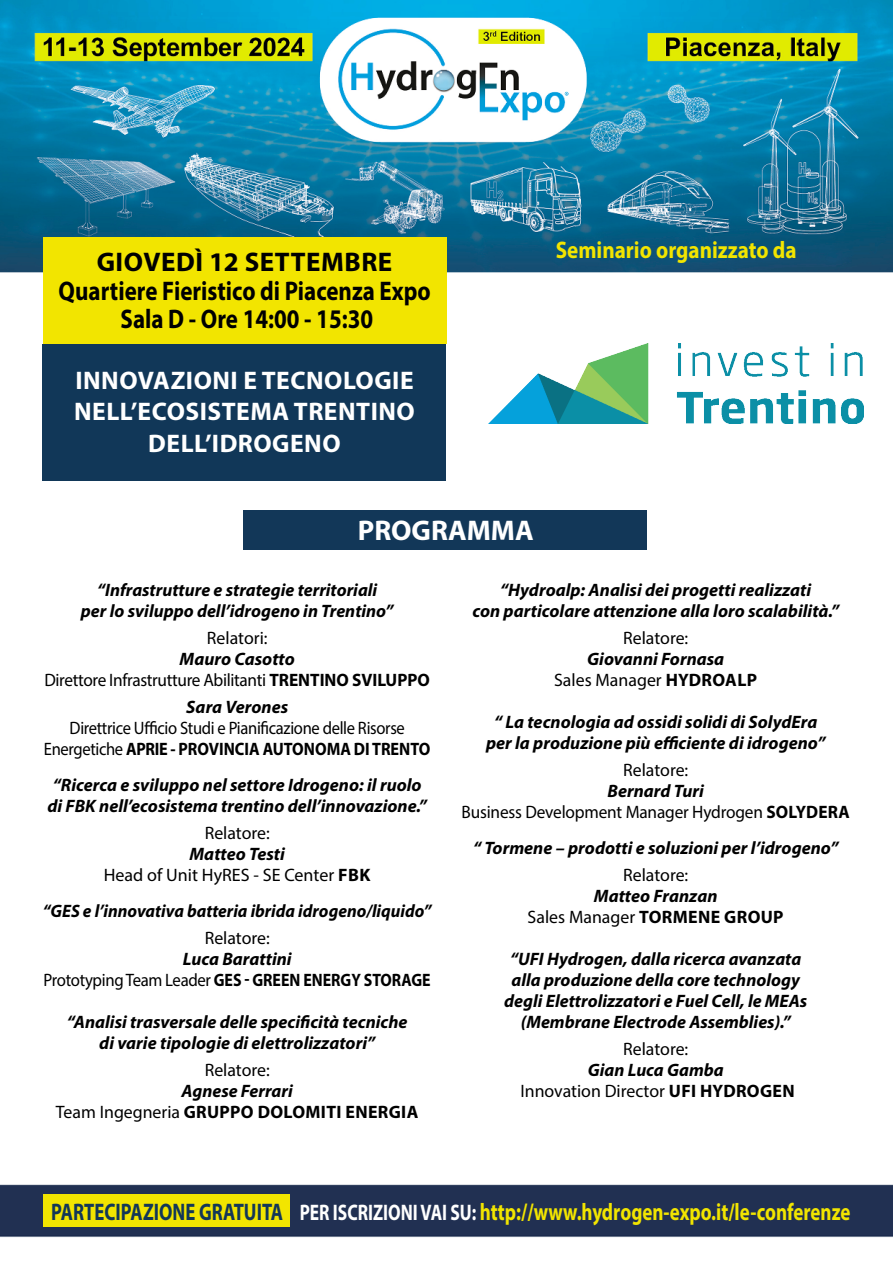
<style>
.page{position:relative;width:893px;height:1263px;background:#fff}
.page>*{position:absolute;margin:0;border:0;box-sizing:border-box;transform-origin:0 0}
.t1{font:700 28.5px "Myriad Pro";color:#fff}
.t2{font:700 27px/28.5px "Myriad Pro";color:#000;text-align:center}
.t3{font:700 25.5px/31.5px "Myriad Pro";letter-spacing:.02em;color:#fff;text-align:center}
.t4{font:700 24px "Myriad Pro";color:#f2e500;scale:.79 1}
.t5{font:700 24px "Myriad Pro";color:#f2e500;scale:.88 1}
.t6{font:italic 700 18px/21px "Myriad Pro";color:#000;text-align:center}
.t7{font:18px/21px "Myriad Pro";letter-spacing:-.01em;color:#000;text-align:center}
.t8{font:18px/21px "Myriad Pro";letter-spacing:-.01em;color:#000;text-align:center;scale:.96 1}
.t9{font:18px/21px "Myriad Pro";letter-spacing:-.01em;color:#000;text-align:center;scale:.92 1}
.t10{font:700 18px/21px "Myriad Pro";letter-spacing:.01em;color:#000;text-align:center;scale:.88 1}
.t11{font:italic 700 18px "Myriad Pro";color:#000;scale:.96 1}
.t12{font:700 18px/21px "Myriad Pro";letter-spacing:.01em;color:#000;text-align:center}
.s1{font-weight:700;font-style:italic}
.s2{font-weight:700}
.s3{font-style:italic}
.s4{font-weight:400}
.s5{font-weight:400;font-style:normal}
.s6{font-style:normal}
.s7{color:#123758}
.s8{font-size:22.5px;color:#fff}
</style>
<div class="page">
<img style="left:0;top:0;width:893px;height:1237px">
<div style="left:43px;top:344px;width:403px;height:136px;background:#113758"></div>
<div style="left:43px;top:237px;width:403px;height:107px;background:#f2e500"></div>
<div style="left:43px;top:1194px;width:246px;height:33px;background:#f2e500"></div>
<div style="left:244px;top:510px;width:403px;height:39px;background:#123758"></div>
<img style="left:488px;top:344px;width:376px;height:80px">
<h2 class="t2" style="left:58px;top:247px;width:374px">GIOVEDÌ 12 SETTEMBRE<br>Quartiere Fieristico di Piacenza Expo<br>Sala D - Ore 14:00 - 15:30</h2>
<h3 class="t3" style="left:74px;top:363px;width:342px">INNOVAZIONI E TECNOLOGIE<br>NELL’ECOSISTEMA TRENTINO<br>DELL’IDROGENO</h3>
<h3 class="t5" style="left:556px;top:235px;width:275px">Seminario organizzato da</h3>
<h1 class="t1" style="left:358px;top:512px;width:177px">PROGRAMMA</h1>
<p class="t6" style="left:81px;top:579px;width:314px">“Infrastrutture e strategie territoriali<br>per lo sviluppo dell’idrogeno in Trentino”</p>
<p class="t7" style="left:207px;top:627px;width:62px">Relatori:</p>
<p class="t8" style="left:44px;top:648px;width:403px"><span class="s1">Mauro Casotto<br></span>Direttore Infrastrutture Abilitanti <span class="s2">TRENTINO SVILUPPO</span></p>
<p class="t6" style="left:186px;top:696px;width:103px">Sara Verones</p>
<p class="t9" style="left:44px;top:717px;width:422px">Direttrice Ufficio Studi e Pianificazione delle Risorse<br>Energetiche <span class="s2">APRIE - PROVINCIA AUTONOMA DI TRENTO</span></p>
<p class="t6" style="left:47px;top:774px;width:381px;text-align:left">“Ricerca e sviluppo nel settore Idrogeno: il ruolo di FBK nell’ecosistema trentino dell’innovazione.”</p>
<p class="t7" style="left:205px;top:822px;width:67px">Relatore:</p>
<p class="t7" style="left:104px;top:843px;width:268px"><span class="s1">Matteo Testi<br></span>Head of Unit HyRES - SE Center <span class="s2">FBK</span></p>
<p class="t11" style="left:43px;top:900px;width:406px">“GES e l’innovativa batteria ibrida idrogeno/liquido”</p>
<p class="t7" style="left:205px;top:927px;width:67px">Relatore:</p>
<p class="t10" style="left:44px;top:948px;width:441px"><span class="s3">Luca Barattini<br></span><span class="s4">Prototyping Team Leader</span> GES - GREEN ENERGY STORAGE</p>
<p class="t6" style="left:67px;top:1011px;width:342px">“Analisi trasversale delle specificità tecniche di varie tipologie di elettrolizzatori”</p>
<p class="t7" style="left:205px;top:1059px;width:67px">Relatore:</p>
<p class="t12" style="left:56px;top:1080px;width:364px"><span class="s3">Agnese Ferrari<br></span><span class="s4">Team Ingegneria</span> GRUPPO DOLOMITI ENERGIA</p>
<p class="t6" style="left:472px;top:579px;width:368px">“Hydroalp: Analisi dei progetti realizzati<br>con particolare attenzione alla loro scalabilità.”</p>
<p class="t7" style="left:623px;top:627px;width:67px">Relatore:</p>
<p class="t6" style="left:554px;top:648px;width:204px">Giovanni Fornasa<br><span class="s5">Sales Manager</span> <span class="s6">HYDROALP</span></p>
<p class="t6" style="left:486px;top:711px;width:341px">“ La tecnologia ad ossidi solidi di SolydEra per la produzione più efficiente di idrogeno”</p>
<p class="t7" style="left:623px;top:759px;width:67px">Relatore:</p>
<p class="t8" style="left:461px;top:780px;width:406px"><span class="s1">Bernard Turi<br></span>Business Development Manager Hydrogen <span class="s2">SOLYDERA</span></p>
<p class="t6" style="left:473px;top:837px;width:367px">“ Tormene – prodotti e soluzioni per l’idrogeno”</p>
<p class="t7" style="left:623px;top:864px;width:67px">Relatore:</p>
<p class="t6" style="left:528px;top:885px;width:258px">Matteo Franzan<br><span class="s5">Sales Manager</span> <span class="s6">TORMENE GROUP</span></p>
<p class="t6" style="left:504px;top:948px;width:304px">“UFI Hydrogen, dalla ricerca avanzata alla produzione della core technology degli Elettrolizzatori e Fuel Cell, le MEAs (Membrane Electrode Assemblies).”</p>
<p class="t7" style="left:623px;top:1039px;width:67px">Relatore:</p>
<p class="t7" style="left:520px;top:1060px;width:276px"><span class="s1">Gian Luca Gamba<br></span>Innovation Director <span class="s2">UFI HYDROGEN</span></p>
<h3 class="t4" style="left:51px;top:1196px;width:1013px"><span class="s7">PARTECIPAZIONE GRATUITA</span> <span class="s8">PER ISCRIZIONI VAI SU:</span> http://www.hydrogen-expo.it/le-conferenze</h3>
</div>
